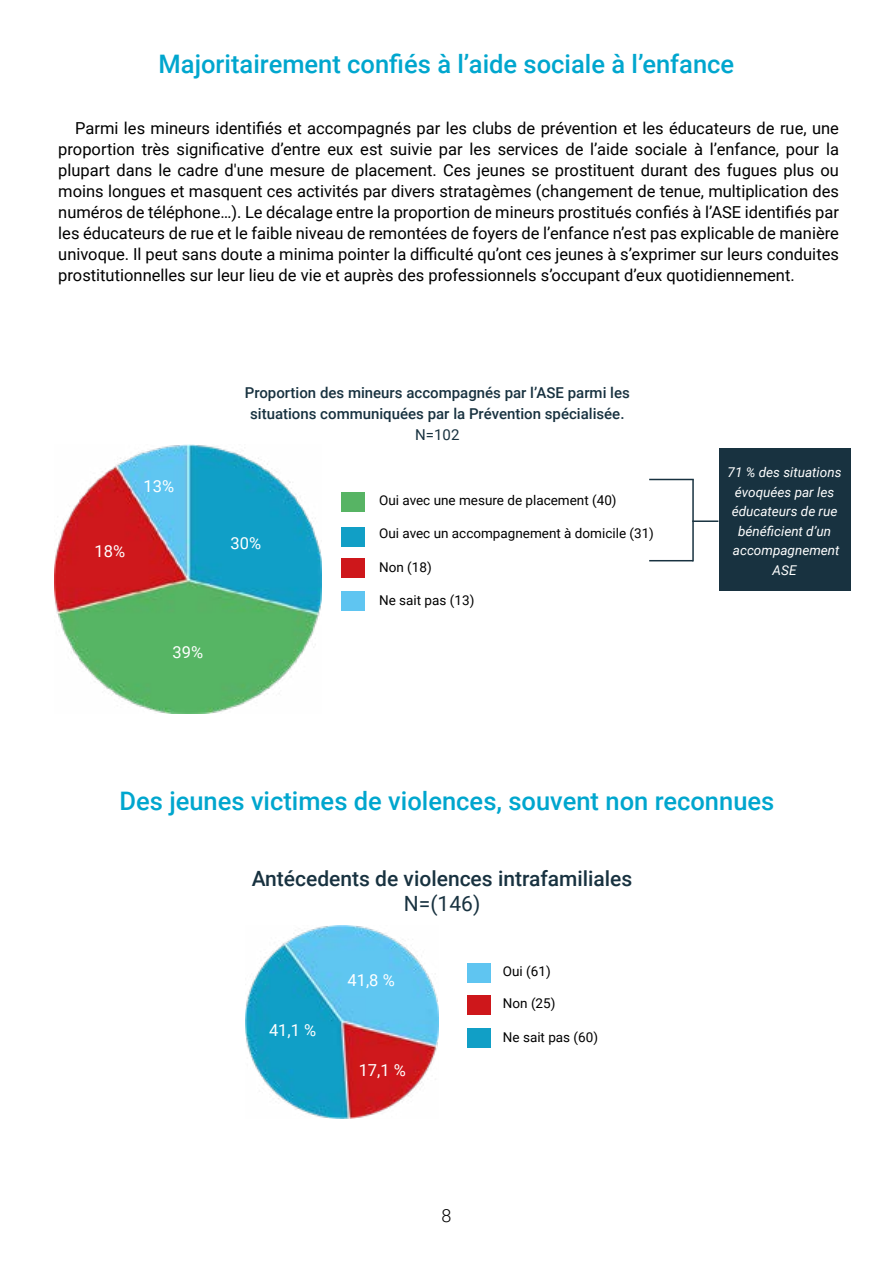
<style>
.page{position:relative;width:893px;height:1263px;background:#fff}
.page>*{position:absolute;margin:0;border:0;box-sizing:border-box;transform-origin:0 0}
.t1{font:500 25.5px "Roboto";color:#00a6ce}
.t2{font:500 21px "Roboto";color:#183240}
.t3{font:21px "Roboto";color:#183240}
.t4{font:300 18px "Roboto";color:#000}
.t5{font:16.5px/21px "Roboto";color:#000;text-align:justify}
.t6{font:16.5px "Roboto";color:#fff}
.t7{font:500 15px/21px "Roboto";color:#183240;text-align:center}
.t8{font:15px "Roboto";color:#183240}
.t9{font:13.5px "Roboto";color:#000}
.t10{font:italic 13.5px/19.5px "Roboto";color:#fff;text-align:center}
</style>
<div class="page">
<div style="left:719px;top:449px;width:131px;height:142px;background:#183240"></div>
<div style="left:342px;top:493px;width:23px;height:19px;background:#57b464"></div>
<div style="left:342px;top:527px;width:23px;height:19px;background:#119fc6"></div>
<div style="left:342px;top:559px;width:23px;height:19px;background:#ce171b"></div>
<div style="left:342px;top:592px;width:23px;height:19px;background:#5fc5f1"></div>
<hr style="left:692px;top:520px;width:26px;height:2px;background:#183240">
<hr style="left:649px;top:479px;width:45px;height:1px;background:#183240">
<hr style="left:649px;top:560px;width:44px;height:1px;background:#183240">
<hr style="left:692px;top:479px;width:2px;height:82px;background:#183240">
<div style="left:468px;top:964px;width:23px;height:19px;background:#5fc5f1"></div>
<div style="left:468px;top:995px;width:23px;height:19px;background:#ce171b"></div>
<div style="left:468px;top:1028px;width:23px;height:19px;background:#119fc6"></div>
<img style="left:54px;top:444px;width:268px;height:269px">
<img style="left:246px;top:925px;width:192px;height:193px">
<h1 class="t1" style="left:159px;top:46px;width:577px">Majoritairement confiés à l’aide sociale à l’enfance</h1>
<p class="t5" style="left:58px;top:117px;width:782px;text-indent:17px">Parmi les mineurs identifiés et accompagnés par les clubs de prévention et les éducateurs de rue, une proportion très significative d’entre eux est suivie par les services de l’aide sociale à l’enfance, pour la plupart dans le cadre d'une mesure de placement. Ces jeunes se prostituent durant des fugues plus ou moins longues et masquent ces activités par divers stratagèmes (changement de tenue, multiplication des numéros de téléphone…). Le décalage entre la proportion de mineurs prostitués confiés à l’ASE identifiés par les éducateurs de rue et le faible niveau de remontées de foyers de l’enfance n’est pas explicable de manière univoque. Il peut sans doute a minima pointer la difficulté qu’ont ces jeunes à s’exprimer sur leurs conduites prostitutionnelles sur leur lieu de vie et auprès des professionnels s’occupant d’eux quotidiennement.</p>
<p class="t6" style="left:144px;top:474px;width:32px">13%</p>
<p class="t6" style="left:94px;top:540px;width:32px">18%</p>
<p class="t6" style="left:173px;top:640px;width:32px">39%</p>
<p class="t7" style="left:245px;top:382px;width:386px">Proportion des mineurs accompagnés par l’ASE parmi les situations communiquées par la Prévention spécialisée.</p>
<p class="t8" style="left:415px;top:424px;width:46px">N=102</p>
<p class="t6" style="left:231px;top:531px;width:32px">30%</p>
<p class="t9" style="left:379px;top:491px;width:239px">Oui avec une mesure de placement (40)</p>
<p class="t9" style="left:379px;top:524px;width:276px">Oui avec un accompagnement à domicile (31)</p>
<p class="t10" style="left:728px;top:462px;width:115px">71 % des situations évoquées par les éducateurs de rue bénéficient d’un accompagnement</p>
<p class="t9" style="left:379px;top:558px;width:54px">Non (18)</p>
<p class="t10" style="left:773px;top:560px;width:25px">ASE</p>
<p class="t9" style="left:379px;top:590px;width:97px">Ne sait pas (13)</p>
<h1 class="t1" style="left:120px;top:783px;width:656px">Des jeunes victimes de violences, souvent non reconnues</h1>
<p class="t2" style="left:252px;top:863px;width:382px">Antécedents de violences intrafamiliales</p>
<p class="t3" style="left:404px;top:889px;width:78px">N=(146)</p>
<p class="t6" style="left:269px;top:1019px;width:49px">41,1 %</p>
<p class="t6" style="left:348px;top:969px;width:49px">41,8 %</p>
<p class="t6" style="left:359px;top:1059px;width:49px">17,1 %</p>
<p class="t4" style="left:441px;top:1203px;width:11px">8</p>
<p class="t9" style="left:503px;top:961px;width:49px">Oui (61)</p>
<p class="t9" style="left:503px;top:994px;width:54px">Non (25)</p>
<p class="t9" style="left:503px;top:1028px;width:97px">Ne sait pas (60)</p>
</div>
